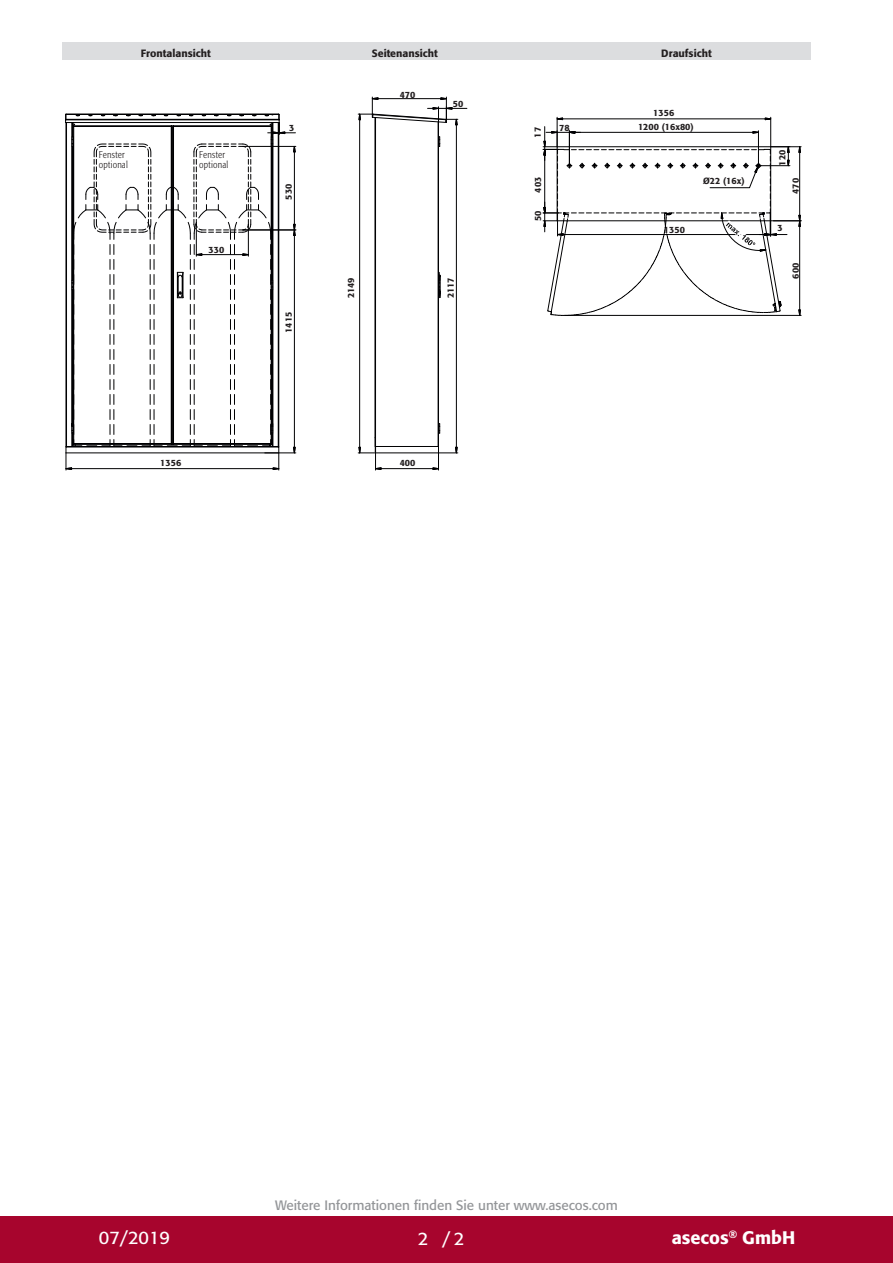
<style>
.page{position:relative;width:893px;height:1263px;background:#fff}
.page>*{position:absolute;margin:0;border:0;box-sizing:border-box;transform-origin:0 0}
.t1{font:500 18px "Formata Pro";color:#fff}
.t2{font:18px "Formata Pro";color:#fff}
.CB_AF_U4-Fachhaendle{font:13.5px "Formata Pro";color:#939598}
.t3{font:500 10.5px "Formata Pro";color:#231f20}
.t4{font:300 condensed 9.75px/10.5px "Formata Pro";letter-spacing:.02em;color:#231f20}
.t5{font:500 9px "Formata Pro";color:#231f20}
</style>
<div class="page">
<div style="left:0;top:1216px;width:893px;height:47px;background:#a7052d"></div>
<div style="left:63px;top:43px;width:748px;height:17px;background:#dcdddf"></div>
<svg style="left:358px;top:97px;width:109px;height:373px"></svg>
<svg style="left:65px;top:114px;width:231px;height:356px"></svg>
<hr style="left:557px;top:117px;width:1px;height:30px;background:#000002">
<hr style="left:770px;top:117px;width:1px;height:30px;background:#000002">
<svg style="left:556px;top:118px;width:216px;height:2px"></svg>
<svg style="left:543px;top:127px;width:258px;height:189px"></svg>
<p class="t3" style="left:141px;top:46px;width:71px">Frontalansicht</p>
<p class="t3" style="left:372px;top:46px;width:68px">Seitenansicht</p>
<p class="t3" style="left:661px;top:46px;width:52px">Draufsicht</p>
<p class="t4" style="left:99px;top:149px;width:31px">Fenster optional</p>
<p class="t4" style="left:199px;top:149px;width:31px">Fenster optional</p>
<p class="t5" style="left:208px;top:244px;width:17px">330</p>
<p class="t5" style="left:160px;top:457px;width:22px">1356</p>
<p class="t5" style="left:289px;top:122px;width:7px">3</p>
<p class="t5" style="left:283px;top:199px;width:17px;rotate:-90deg">530</p>
<p class="t5" style="left:283px;top:333px;width:22px;rotate:-90deg">1415</p>
<p class="t5" style="left:400px;top:89px;width:17px">470</p>
<p class="t5" style="left:453px;top:98px;width:12px">50</p>
<p class="t5" style="left:345px;top:298px;width:22px;rotate:-90deg">2149</p>
<p class="t5" style="left:445px;top:298px;width:22px;rotate:-90deg">2117</p>
<p class="t5" style="left:400px;top:457px;width:17px">400</p>
<p class="t5" style="left:532px;top:138px;width:12px;rotate:-90deg">17</p>
<p class="t5" style="left:532px;top:193px;width:17px;rotate:-90deg">403</p>
<p class="t5" style="left:532px;top:221px;width:12px;rotate:-90deg">50</p>
<p class="t5" style="left:559px;top:122px;width:12px">78</p>
<p class="t5" style="left:653px;top:107px;width:22px">1356</p>
<p class="t5" style="left:638px;top:121px;width:57px">1200 (16x80)</p>
<p class="t5" style="left:664px;top:224px;width:22px">1350</p>
<p class="t5" style="left:703px;top:175px;width:43px">Ø22 (16x)</p>
<p class="t5" style="left:776px;top:166px;width:17px;rotate:-90deg">120</p>
<p class="t5" style="left:790px;top:194px;width:17px;rotate:-90deg">470</p>
<p class="t5" style="left:778px;top:222px;width:7px">3</p>
<p class="t5" style="left:790px;top:279px;width:17px;rotate:-90deg">600</p>
<p class="CB_AF_U4-Fachhaendle" style="left:275px;top:1196px;width:344px">Weitere Informationen finden Sie unter www.asecos.com</p>
<p class="t2" style="left:99px;top:1225px;width:73px">07/2019</p>
<p class="t2" style="left:418px;top:1227px;width:12px">2</p>
<p class="t2" style="left:442px;top:1227px;width:23px">/2</p>
<h1 class="t1" style="left:672px;top:1225px;width:125px">asecos<sup>®</sup> GmbH</h1>
</div>
